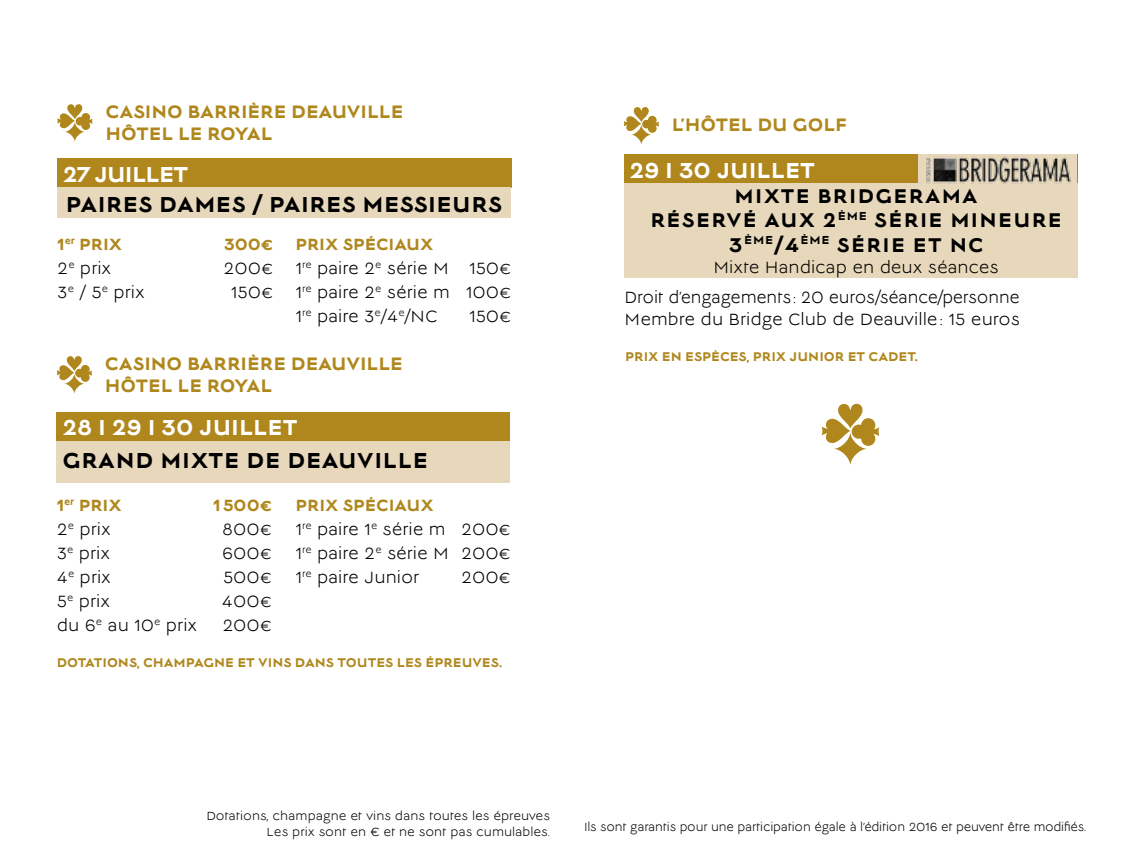
<style>
.page{position:relative;width:1134px;height:851px;background:#fff}
.page>*{position:absolute;margin:0;border:0;box-sizing:border-box;transform-origin:0 0}
.t1{font:700 24px "Lucien";letter-spacing:.02em;color:#000}
.t2{font:700 24px "Lucien";color:#fff}
.t3{font:700 24px "Lucien";letter-spacing:-.03em;color:#fff}
.t4{font:700 22px/24px "Lucien";letter-spacing:.06em;color:#000;text-align:center}
.t5{font:700 20px/22px "Lucien";color:#af871d}
.t6{font:18px/24px "Lucien";color:#000}
.t7{font:18px/21.6px "Lucien";color:#000;scale:.96 1}
.t8{font:700 18px "Lucien";color:#af871d}
.t9{font:700 14px "Lucien";color:#af871d}
.t10{font:13px/15.6px "Lucien";letter-spacing:-.01em;color:#000;text-align:right}
.s1{font-size:16px}
.s2{font-weight:700;color:#af871d}
</style>
<div class="page">
<svg style="left:57px;top:104px;width:36px;height:38px"></svg>
<div style="left:57px;top:158px;width:455px;height:30px;background:#af871d"></div>
<div style="left:57px;top:188px;width:454px;height:30px;background:#e7d8bb"></div>
<svg style="left:57px;top:356px;width:35px;height:38px"></svg>
<div style="left:57px;top:436px;width:453px;height:46px;background:#e7d8bb"></div>
<div style="left:57px;top:412px;width:453px;height:28px;background:#af871d"></div>
<div style="left:624px;top:183px;width:453px;height:94px;background:#e7d8bb"></div>
<svg style="left:624px;top:107px;width:35px;height:38px"></svg>
<div style="left:624px;top:154px;width:453px;height:29px;background:#af871d"></div>
<div style="left:918px;top:154px;width:159px;height:33px;background:#e7d8bb"></div>
<img style="left:926px;top:156px;width:145px;height:28px">
<svg style="left:822px;top:404px;width:57px;height:61px"></svg>
<p class="t5" style="left:105px;top:101px;width:300px">CASINO BARRIÈRE DEAUVILLE<br>HÔTEL LE ROYAL</p>
<h1 class="t3" style="left:63px;top:163px;width:127px">27 JUILLET</h1>
<h1 class="t1" style="left:66px;top:193px;width:438px">PAIRES DAMES / PAIRES MESSIEURS</h1>
<p class="t8" style="left:57px;top:235px;width:67px">1<sup>er</sup> PRIX</p>
<p class="t8" style="left:224px;top:235px;width:50px">300<span class="s1">€</span></p>
<p class="t6" style="left:57px;top:257px;width:56px">2<sup>e</sup> prix</p>
<p class="t6" style="left:224px;top:257px;width:51px">200<span class="s1">€</span></p>
<p class="t6" style="left:57px;top:281px;width:89px">3<sup>e</sup> / 5<sup>e</sup> prix</p>
<p class="t6" style="left:231px;top:281px;width:43px">150<span class="s1">€</span></p>
<p class="t6" style="left:295px;top:233px;width:217px"><span class="s2">PRIX SPÉCIAUX<br></span>1<sup>re</sup> paire 2<sup>e</sup> série M 150<span class="s1">€<br></span>1<sup>re</sup> paire 2<sup>e</sup> série m 100<span class="s1">€<br></span>1<sup>re</sup> paire 3<sup>e</sup>/4<sup>e</sup>/NC</p>
<p class="t6" style="left:469px;top:305px;width:43px">150<span class="s1">€</span></p>
<p class="t5" style="left:105px;top:353px;width:300px">CASINO BARRIÈRE DEAUVILLE<br>HÔTEL LE ROYAL</p>
<h1 class="t2" style="left:62px;top:416px;width:237px">28 I 29 I 30 JUILLET</h1>
<h1 class="t1" style="left:62px;top:449px;width:367px">GRAND MIXTE DE DEAUVILLE</h1>
<p class="t8" style="left:57px;top:497px;width:67px">1<sup>er</sup> PRIX</p>
<p class="t8" style="left:213px;top:497px;width:60px">1500<span class="s1">€</span></p>
<p class="t6" style="left:57px;top:518px;width:56px">2<sup>e</sup> prix</p>
<p class="t6" style="left:222px;top:518px;width:51px">800<span class="s1">€</span></p>
<p class="t6" style="left:57px;top:542px;width:55px">3<sup>e</sup> prix</p>
<p class="t6" style="left:222px;top:542px;width:51px">600<span class="s1">€</span></p>
<p class="t6" style="left:57px;top:566px;width:56px">4<sup>e</sup> prix</p>
<p class="t6" style="left:223px;top:566px;width:50px">500<span class="s1">€</span></p>
<p class="t6" style="left:57px;top:590px;width:55px">5<sup>e</sup> prix</p>
<p class="t6" style="left:222px;top:590px;width:51px">400<span class="s1">€</span></p>
<p class="t6" style="left:57px;top:614px;width:142px">du 6<sup>e</sup> au 10<sup>e</sup> prix</p>
<p class="t6" style="left:222px;top:614px;width:51px">200<span class="s1">€</span></p>
<p class="t6" style="left:295px;top:494px;width:216px"><span class="s2">PRIX SPÉCIAUX<br></span>1<sup>re</sup> paire 1<sup>e</sup> série m 200<span class="s1">€<br></span>1<sup>re</sup> paire 2<sup>e</sup> série M 200<span class="s1">€<br></span>1<sup>re</sup> paire Junior</p>
<p class="t6" style="left:461px;top:566px;width:51px">200<span class="s1">€</span></p>
<p class="t9" style="left:57px;top:655px;width:447px">DOTATIONS, CHAMPAGNE ET VINS DANS TOUTES LES ÉPREUVES.</p>
<p class="t5" style="left:672px;top:115px;width:177px">L’HÔTEL DU GOLF</p>
<h1 class="t2" style="left:629px;top:158px;width:187px">29 I 30 JUILLET</h1>
<p class="t4" style="left:650px;top:186px;width:413px">MIXTE BRIDGERAMA<br>RÉSERVÉ AUX 2<sup>ÈME</sup> SÉRIE MINEURE<br>3<sup>ÈME</sup>/4<sup>ÈME</sup> SÉRIE ET NC</p>
<p class="t6" style="left:714px;top:256px;width:287px">Mixte Handicap en deux séances</p>
<p class="t7" style="left:625px;top:288px;width:413px">Droit d’engagements: 20 euros/séance/personne<br>Membre du Bridge Club de Deauville: 15 euros</p>
<p class="t9" style="left:625px;top:350px;width:294px">PRIX EN ESPÈCES, PRIX JUNIOR ET CADET.</p>
<p class="t10" style="left:206px;top:809px;width:345px">Dotations, champagne et vins dans toutes les épreuves<br>Les prix sont en € et ne sont pas cumulables.</p>
<p class="t10" style="left:584px;top:819px;width:504px">Ils sont garantis pour une participation égale à l’édition 2016 et peuvent être modifiés.</p>
</div>
